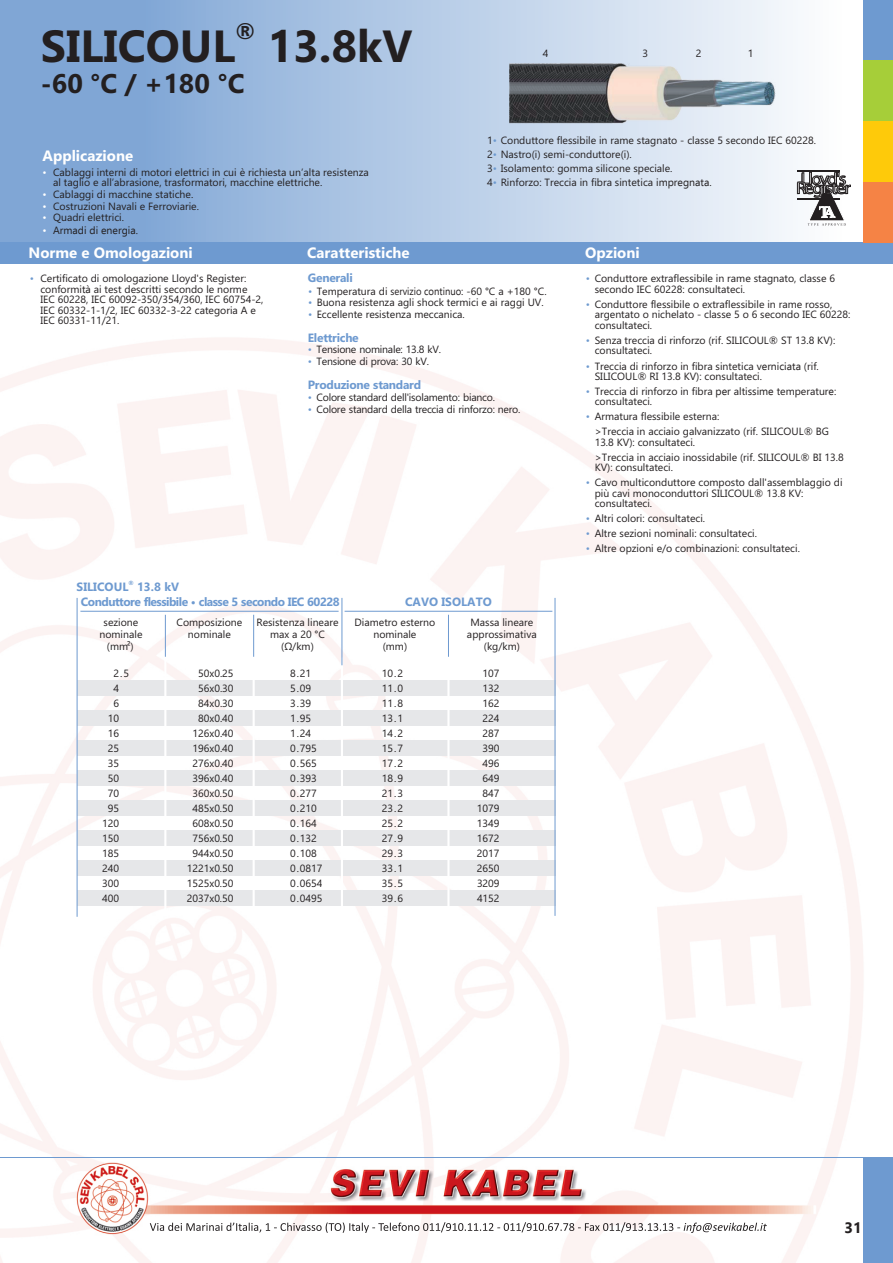
<style>
.page{position:relative;width:893px;height:1263px;background:#fff}
.page>*{position:absolute;margin:0;border:0;box-sizing:border-box;transform-origin:0 0}
.t1{font:700 45px "Ebrima";color:#231f20}
.t2{font:700 27px "Ebrima";color:#231f20}
.t3{font:700 22.5px "Ebrima";color:#231f20}
.t4{font:700 15px "Ebrima";color:#fff}
.t5{font:700 15px "Ebrima";color:#231f20}
.t6{font:700 12px "Ebrima";letter-spacing:-.045em;color:#6e9ad0}
.t7{font:700 12px "Ebrima";letter-spacing:-.02em;color:#6e9ad0}
.t8{font:700 12px "Ebrima";color:#6e9ad0}
.t9{font:10.5px/15px "Ebrima";color:#231f20}
.t10{font:10.5px "Ebrima";letter-spacing:-.02em;color:#231f20}
.t11{font:700 6px "Ebrima";color:#6e9ad0}
.s1{color:#fff}
.s2{color:#6e9ad0}
</style>
<div class="page">
<img style="left:0;top:338px;width:863px;height:925px">
<svg style="left:150px;top:1222px;width:617px;height:11px"></svg>
<div style="left:0;top:0;width:863px;height:242px;background:linear-gradient(to right,#719cd0,#fefefe)"></div>
<div style="left:0;top:242px;width:893px;height:22px;background:#6e9ad0"></div>
<hr style="left:0;top:1157px;width:893px;height:1px;background:#6e9ad0">
<div style="left:863px;top:1157px;width:30px;height:106px;background:#6e9ad0"></div>
<div style="left:863px;top:0;width:30px;height:61px;background:#6e9ad0"></div>
<div style="left:863px;top:182px;width:30px;height:60px;background:#f58345"></div>
<div style="left:863px;top:61px;width:30px;height:60px;background:#a6ce39"></div>
<div style="left:863px;top:121px;width:30px;height:61px;background:#feca0a"></div>
<div style="left:77px;top:681px;width:478px;height:15px;background:#e6e7e9"></div>
<div style="left:77px;top:711px;width:478px;height:15px;background:#e6e7e9"></div>
<div style="left:77px;top:741px;width:478px;height:15px;background:#e6e7e9"></div>
<div style="left:77px;top:771px;width:478px;height:15px;background:#e6e7e9"></div>
<div style="left:77px;top:801px;width:478px;height:15px;background:#e6e7e9"></div>
<div style="left:77px;top:831px;width:478px;height:15px;background:#e6e7e9"></div>
<div style="left:77px;top:861px;width:478px;height:15px;background:#e6e7e9"></div>
<div style="left:77px;top:891px;width:478px;height:15px;background:#e6e7e9"></div>
<hr style="left:164px;top:657px;width:2px;height:260px;background:#fff">
<hr style="left:253px;top:657px;width:2px;height:260px;background:#fff">
<hr style="left:341px;top:657px;width:2px;height:260px;background:#fff">
<hr style="left:447px;top:657px;width:3px;height:260px;background:#fff">
<hr style="left:80px;top:611px;width:259px;height:1px;background:#6e9ad0">
<hr style="left:345px;top:611px;width:207px;height:1px;background:#6e9ad0">
<hr style="left:77px;top:598px;width:1px;height:319px;background:#6e9ad0">
<hr style="left:165px;top:615px;width:1px;height:42px;background:#6e9ad0">
<hr style="left:253px;top:615px;width:1px;height:42px;background:#6e9ad0">
<hr style="left:448px;top:615px;width:1px;height:42px;background:#6e9ad0">
<hr style="left:555px;top:598px;width:1px;height:318px;background:#6e9ad0">
<hr style="left:341px;top:598px;width:1px;height:67px;background:#6e9ad0">
<svg style="left:797px;top:169px;width:54px;height:57px"></svg>
<img style="left:508px;top:62px;width:268px;height:64px">
<h3 class="t3" style="left:235px;top:23px;width:21px">®</h3>
<h1 class="t1" style="left:41px;top:29px;width:373px">SILICOUL 13.8kV</h1>
<h2 class="t2" style="left:41px;top:73px;width:205px">-60 °C / +180 °C</h2>
<h3 class="t4" style="left:43px;top:149px;width:92px">Applicazione</h3>
<p class="t9" style="left:53px;top:167px;width:317px;line-height:10.8px;text-indent:-11px"><span class="s1">•</span> Cablaggi interni di motori elettrici in cui è richiesta un’alta resistenza al taglio e all’abrasione, trasformatori, macchine elettriche.</p>
<p class="t9" style="left:43px;top:188px;width:152px"><span class="s1">•</span> Cablaggi di macchine statiche.</p>
<p class="t9" style="left:43px;top:199px;width:158px"><span class="s1">•</span> Costruzioni Navali e Ferroviarie.</p>
<p class="t9" style="left:43px;top:211px;width:83px"><span class="s1">•</span> Quadri elettrici.</p>
<p class="t9" style="left:43px;top:222px;width:97px"><span class="s1">•</span> Armadi di energia.</p>
<p class="t9" style="left:543px;top:46px;width:7px">4</p>
<p class="t9" style="left:643px;top:46px;width:7px">3</p>
<p class="t9" style="left:696px;top:46px;width:7px">2</p>
<p class="t9" style="left:748px;top:46px;width:7px">1</p>
<p class="t9" style="left:487px;top:134px;width:330px;line-height:14px">1<span class="s2">•</span> Conduttore flessibile in rame stagnato - classe 5 secondo IEC 60228.<br>2<span class="s2">•</span> Nastro(i) semi-conduttore(i).<br>3<span class="s2">•</span> Isolamento: gomma silicone speciale.<br>4<span class="s2">•</span> Rinforzo: Treccia in fibra sintetica impregnata.</p>
<h3 class="t4" style="left:29px;top:246px;width:166px">Norme e Omologazioni</h3>
<h3 class="t4" style="left:307px;top:246px;width:104px">Caratteristiche</h3>
<h3 class="t4" style="left:585px;top:246px;width:56px">Opzioni</h3>
<p class="t9" style="left:40px;top:274px;width:225px;line-height:10.5px;text-indent:-11px"><span class="s2">•</span> Certificato di omologazione Lloyd's Register: conformità ai test descritti secondo le norme IEC 60228, IEC 60092-350/354/360, IEC 60754-2, IEC 60332-1-1/2, IEC 60332-3-22 categoria A e IEC 60331-11/21.</p>
<p class="t7" style="left:308px;top:274px;width:46px">Generali</p>
<p class="t9" style="left:308px;top:284px;width:240px"><span class="s2">•</span> Temperatura di servizio continuo: -60 °C a +180 °C.</p>
<p class="t9" style="left:308px;top:296px;width:237px"><span class="s2">•</span> Buona resistenza agli shock termici e ai raggi UV.</p>
<p class="t9" style="left:308px;top:308px;width:158px"><span class="s2">•</span> Eccellente resistenza meccanica.</p>
<p class="t7" style="left:308px;top:333px;width:52px">Elettriche</p>
<p class="t10" style="left:308px;top:346px;width:135px"><span class="s2">•</span> Tensione nominale: 13.8 kV.</p>
<p class="t10" style="left:308px;top:358px;width:123px"><span class="s2">•</span> Tensione di prova: 30 kV.</p>
<p class="t7" style="left:308px;top:380px;width:115px">Produzione standard</p>
<p class="t10" style="left:308px;top:393px;width:189px"><span class="s2">•</span> Colore standard dell'isolamento: bianco.</p>
<p class="t10" style="left:308px;top:405px;width:214px"><span class="s2">•</span> Colore standard della treccia di rinforzo: nero.</p>
<p class="t11" style="left:129px;top:581px;width:7px">®</p>
<p class="t8" style="left:77px;top:582px;width:104px">SILICOUL 13.8 kV</p>
<p class="t6" style="left:81px;top:597px;width:260px">Conduttore flessibile • classe 5 secondo IEC 60228</p>
<p class="t8" style="left:405px;top:597px;width:88px">CAVO ISOLATO</p>
<p class="t9" style="left:100px;top:617px;width:44px;line-height:12px;text-align:center">sezione nominale (mm²)</p>
<p class="t9" style="left:177px;top:617px;width:67px;line-height:12px;text-align:center">Composizione nominale</p>
<p class="t9" style="left:355px;top:617px;width:82px;line-height:12px;text-align:center">Diametro esterno nominale<br>(mm)</p>
<p class="t9" style="left:467px;top:617px;width:71px;line-height:12px;text-align:center">Massa lineare approssimativa (kg/km)</p>
<p class="t9" style="left:256px;top:617px;width:84px;line-height:12px;text-align:center">Resistenza lineare max a 20 °C (Ω/km)</p>
<p class="t9" style="left:113px;top:667px;width:17px">2 . 5</p>
<p class="t9" style="left:113px;top:682px;width:7px">4</p>
<p class="t9" style="left:113px;top:697px;width:7px">6</p>
<p class="t9" style="left:108px;top:712px;width:13px">10</p>
<p class="t9" style="left:108px;top:727px;width:13px">16</p>
<p class="t9" style="left:108px;top:742px;width:13px">25</p>
<p class="t9" style="left:108px;top:757px;width:13px">35</p>
<p class="t9" style="left:108px;top:772px;width:13px">50</p>
<p class="t9" style="left:108px;top:787px;width:13px">70</p>
<p class="t9" style="left:108px;top:802px;width:13px">95</p>
<p class="t9" style="left:102px;top:817px;width:18px">120</p>
<p class="t9" style="left:102px;top:832px;width:18px">150</p>
<p class="t9" style="left:102px;top:847px;width:18px">185</p>
<p class="t9" style="left:102px;top:862px;width:18px">240</p>
<p class="t9" style="left:102px;top:877px;width:18px">300</p>
<p class="t9" style="left:102px;top:892px;width:18px">400</p>
<p class="t9" style="left:187px;top:667px;width:48px;text-align:right">50 x 0.25<br>56 x 0.30<br>84 x 0.30<br>80 x 0.40<br>126 x 0.40<br>196 x 0.40<br>276 x 0.40<br>396 x 0.40<br>360 x 0.50<br>485 x 0.50<br>608 x 0.50<br>756 x 0.50<br>944 x 0.50<br>1221 x 0.50<br>1525 x 0.50<br>2037 x 0.50</p>
<p class="t9" style="left:290px;top:667px;width:34px">8 . 21<br>5 . 09<br>3 . 39<br>1 . 95<br>1 . 24<br>0 . 795<br>0 . 565<br>0 . 393<br>0 . 277<br>0 . 210<br>0 . 164<br>0 . 132<br>0 . 108<br>0 . 0817<br>0 . 0654<br>0 . 0495</p>
<p class="t9" style="left:382px;top:667px;width:23px;text-align:justify">10 . 2<br>11 . 0<br>11 . 8<br>13 . 1<br>14 . 2<br>15 . 7<br>17 . 2<br>18 . 9<br>21 . 3<br>23 . 2<br>25 . 2<br>27 . 9<br>29 . 3<br>33 . 1<br>35 . 5<br>39 . 6</p>
<p class="t9" style="left:477px;top:667px;width:24px;text-align:center">107<br>132<br>162<br>224<br>287<br>390<br>496<br>649<br>847<br>1079<br>1349<br>1672<br>2017<br>2650<br>3209<br>4152</p>
<p class="t9" style="left:595px;top:274px;width:242px;line-height:10.5px;text-indent:-9px"><span class="s2">•</span> Conduttore extraflessibile in rame stagnato, classe 6 secondo IEC 60228: consultateci.</p>
<p class="t9" style="left:595px;top:300px;width:257px;line-height:10.5px;text-indent:-9px"><span class="s2">•</span> Conduttore flessibile o extraflessibile in rame rosso, argentato o nichelato - classe 5 o 6 secondo IEC 60228: consultateci.</p>
<p class="t9" style="left:595px;top:336px;width:242px;line-height:10.5px;text-indent:-9px"><span class="s2">•</span> Senza treccia di rinforzo (rif. SILICOUL® ST 13.8 KV): consultateci.</p>
<p class="t9" style="left:595px;top:362px;width:226px;line-height:10.4px;text-indent:-9px"><span class="s2">•</span> Treccia di rinforzo in fibra sintetica verniciata (rif.<br>SILICOUL® RI 13.8 KV): consultateci.</p>
<p class="t9" style="left:595px;top:387px;width:243px;line-height:10.4px;text-indent:-9px"><span class="s2">•</span> Treccia di rinforzo in fibra per altissime temperature: consultateci.</p>
<p class="t9" style="left:595px;top:410px;width:236px;text-indent:-9px"><span class="s2">•</span> Armatura flessibile esterna:<br>&gt;Treccia in acciaio galvanizzato (rif. SILICOUL® BG</p>
<p class="t9" style="left:595px;top:436px;width:251px">13.8 KV): consultateci.<br>&gt;Treccia in acciaio inossidabile (rif. SILICOUL® BI 13.8</p>
<p class="t9" style="left:595px;top:461px;width:80px">KV): consultateci.</p>
<p class="t9" style="left:595px;top:478px;width:249px;line-height:10.5px;text-indent:-9px"><span class="s2">•</span> Cavo multiconduttore composto dall'assemblaggio di più cavi monoconduttori SILICOUL® 13.8 KV: consultateci.</p>
<p class="t9" style="left:586px;top:512px;width:121px"><span class="s2">•</span> Altri colori: consultateci.</p>
<p class="t9" style="left:586px;top:527px;width:173px"><span class="s2">•</span> Altre sezioni nominali: consultateci.</p>
<p class="t9" style="left:586px;top:542px;width:216px"><span class="s2">•</span> Altre opzioni e/o combinazioni: consultateci.</p>
<h3 class="t5" style="left:844px;top:1216px;width:19px">31</h3>
</div>
